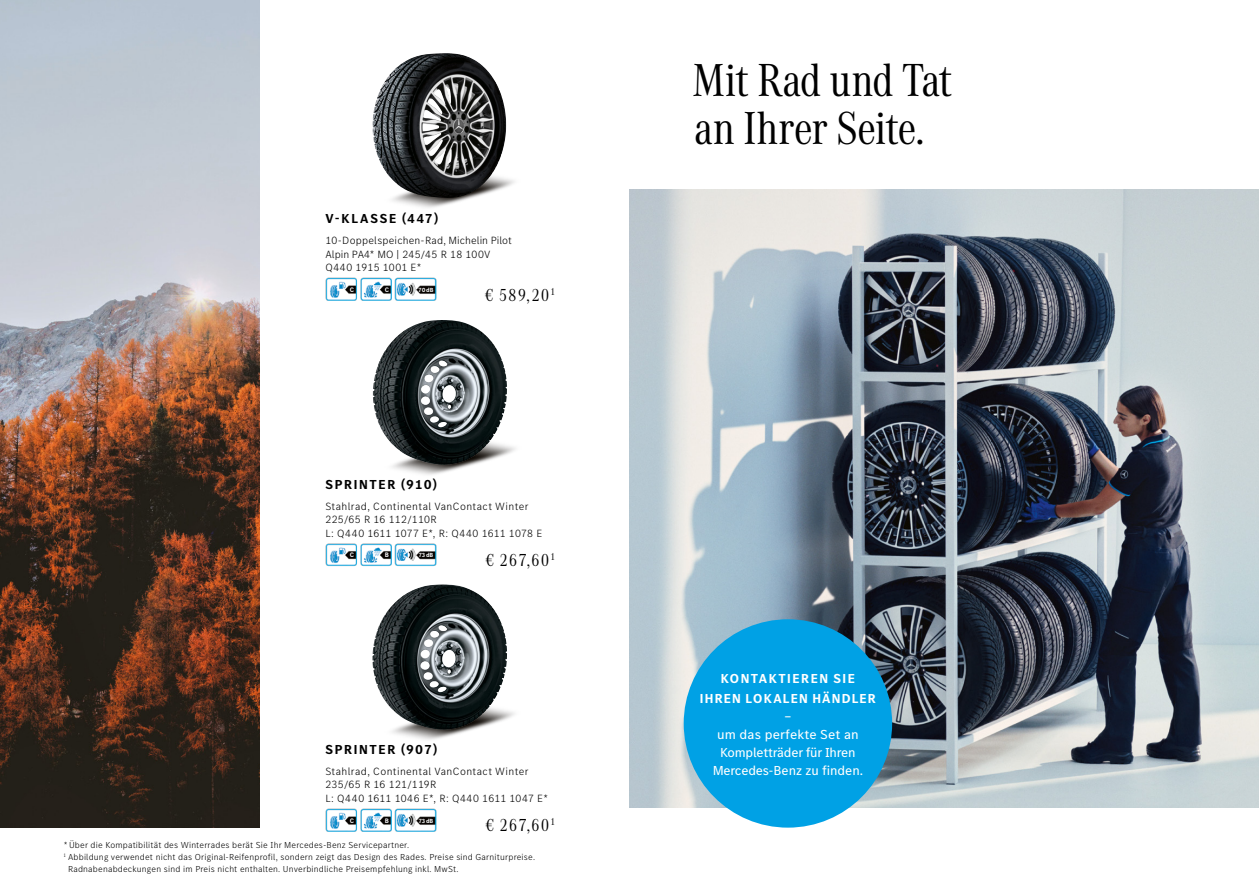
<style>
.page{position:relative;width:1259px;height:893px;background:#fff}
.page>*{position:absolute;margin:0;border:0;box-sizing:border-box;transform-origin:0 0}
.t1{font:48px/48px "MB Corpo A Title Cond";letter-spacing:-.015em;color:#000}
.t2{font:18px "MB Corpo A Title Cond";letter-spacing:.09em;color:#000}
.t3{font:15px "MB Corpo S Text";color:#fff}
.t4{font:13.5px/18px "MB Corpo S Text";letter-spacing:-.015em;color:#fff;text-align:center}
.t5{font:700 13.5px "MB Corpo S Title";letter-spacing:.13em;color:#000}
.t6{font:700 13.5px/19.5px "MB Corpo S Title";letter-spacing:.09em;color:#fff;text-align:center}
.t7{font:300 10.8px/13.5px "MB Corpo S Text";letter-spacing:.035em;color:#000}
.t8{font:300 10.8px/13.5px "MB Corpo S Text";letter-spacing:.015em;color:#000}
.t9{font:300 9px "MB Corpo S Text";letter-spacing:.02em;color:#000}
.t10{font:700 6.75px "MB Corpo S Text";color:#fff}
.t11{font:700 6.15px "MB Corpo S Text";letter-spacing:-.005em;color:#fff}
</style>
<div class="page">
<img style="left:0;top:0;width:260px;height:828px">
<img style="left:325px;top:277px;width:111px;height:24px">
<img style="left:325px;top:808px;width:111px;height:23px">
<img style="left:392px;top:704px;width:123px;height:36px">
<img style="left:372px;top:584px;width:104px;height:146px">
<img style="left:325px;top:543px;width:111px;height:23px">
<img style="left:392px;top:438px;width:124px;height:37px">
<img style="left:373px;top:320px;width:103px;height:145px">
<img style="left:629px;top:190px;width:630px;height:618px">
<div style="left:684px;top:619px;width:208px;height:209px;background:#00a1e5;border-radius:50%"></div>
<img style="left:392px;top:172px;width:123px;height:36px">
<img style="left:372px;top:53px;width:74px;height:135px">
<h3 class="t5" style="left:325px;top:210px;width:114px">V-KLASSE (447)</h3>
<p class="t8" style="left:325px;top:233px;width:188px">10-Doppelspeichen-Rad, Michelin Pilot<br>Alpin PA4* MO | 245/45 R 18 100V<br>Q440 1915 1001 E*</p>
<h2 class="t2" style="left:485px;top:283px;width:71px">€ 589,20<sup>1</sup></h2>
<p class="t10" style="left:350px;top:285px;width:6px">C</p>
<p class="t10" style="left:385px;top:285px;width:6px">C</p>
<p class="t11" style="left:418px;top:286px;width:16px">70 dB</p>
<h3 class="t5" style="left:325px;top:475px;width:113px">SPRINTER (910)</h3>
<p class="t7" style="left:325px;top:499px;width:218px">Stahlrad, Continental VanContact Winter<br>225/65 R 16 112/110R<br>L: Q440 1611 1077 E*, R: Q440 1611 1078 E</p>
<h2 class="t2" style="left:486px;top:548px;width:71px">€ 267,60<sup>1</sup></h2>
<p class="t10" style="left:350px;top:551px;width:6px">C</p>
<p class="t10" style="left:385px;top:551px;width:6px">B</p>
<p class="t11" style="left:419px;top:551px;width:16px">73 dB</p>
<h3 class="t5" style="left:325px;top:740px;width:113px">SPRINTER (907)</h3>
<p class="t7" style="left:325px;top:764px;width:224px">Stahlrad, Continental VanContact Winter<br>235/65 R 16 121/119R<br>L: Q440 1611 1046 E*, R: Q440 1611 1047 E*</p>
<h2 class="t2" style="left:486px;top:813px;width:71px">€ 267,60<sup>1</sup></h2>
<p class="t10" style="left:350px;top:816px;width:6px">C</p>
<p class="t10" style="left:385px;top:816px;width:6px">B</p>
<p class="t11" style="left:419px;top:817px;width:16px">73 dB</p>
<p class="t9" style="left:64px;top:839px;width:347px">* Über die Kompatibilität des Winterrades berät Sie Ihr Mercedes-Benz Servicepartner.</p>
<p class="t9" style="left:64px;top:851px;width:473px"><sup>1</sup> Abbildung verwendet nicht das Original-Reifenprofil, sondern zeigt das Design des Rades. Preise sind Garniturpreise.</p>
<p class="t9" style="left:68px;top:863px;width:392px">Radnabenabdeckungen sind im Preis nicht enthalten. Unverbindliche Preisempfehlung inkl. MwSt.</p>
<h1 class="t1" style="left:692px;top:53px;width:261px">Mit Rad und Tat an Ihrer Seite.</h1>
<h3 class="t6" style="left:700px;top:668px;width:177px">KONTAKTIEREN SIE<br>IHREN LOKALEN HÄNDLER</h3>
<h3 class="t3" style="left:784px;top:706px;width:9px">–</h3>
<h3 class="t4" style="left:712px;top:725px;width:152px">um das perfekte Set an<br>Kompletträder für Ihren<br>Mercedes-Benz zu finden.</h3>
</div>
